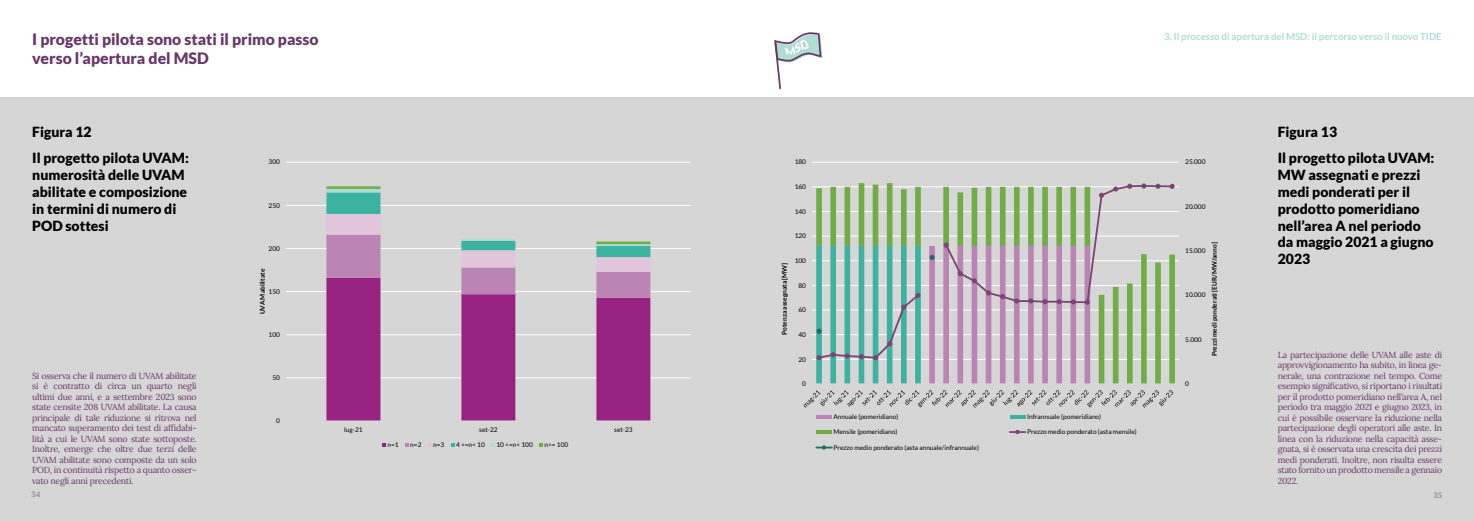
<style>
.page{position:relative;width:1474px;height:521px;background:#fff}
.page>*{position:absolute;margin:0;border:0;box-sizing:border-box;transform-origin:0 0}
.t1{font:900 15.75px/18.9px "Lato";color:#683868}
.t2{font:900 14px/16.8px "Lato";color:#000}
.t3{font:700 9.62px "Lato";color:#afddd4}
.t4{font:8.75px/10.5px "Lora";letter-spacing:-.03em;color:#683868;text-align:justify}
.t5{font:700 7.88px "Lora";color:#919396}
.t6{font:6.56px "Lato";color:#000}
.t7{font:700 6.56px "Lato";color:#000}
</style>
<div class="page">
<div style="left:0;top:97px;width:1473px;height:424px;background:#d6d6d6"></div>
<hr style="left:286px;top:378px;width:405px;height:1px;background:#fff">
<hr style="left:286px;top:334px;width:405px;height:1px;background:#fff">
<hr style="left:286px;top:291px;width:405px;height:1px;background:#fff">
<hr style="left:286px;top:248px;width:405px;height:1px;background:#fff">
<hr style="left:286px;top:205px;width:405px;height:1px;background:#fff">
<hr style="left:286px;top:162px;width:405px;height:1px;background:#fff">
<svg style="left:326px;top:298px;width:324px;height:123px;background:#b87ead"></svg>
<svg style="left:326px;top:186px;width:324px;height:112px;background:#c7c1cb"></svg>
<hr style="left:286px;top:421px;width:405px;height:1px;background:#d9d9d9">
<svg style="left:382px;top:443px;width:4px;height:3px"></svg>
<svg style="left:405px;top:443px;width:4px;height:3px"></svg>
<svg style="left:491px;top:443px;width:4px;height:3px"></svg>
<svg style="left:539px;top:443px;width:4px;height:3px"></svg>
<hr style="left:812px;top:359px;width:367px;height:1px;background:#fff">
<hr style="left:812px;top:334px;width:367px;height:1px;background:#fff">
<hr style="left:812px;top:310px;width:367px;height:1px;background:#fff">
<hr style="left:812px;top:285px;width:367px;height:1px;background:#fff">
<hr style="left:812px;top:260px;width:367px;height:1px;background:#fff">
<hr style="left:812px;top:236px;width:367px;height:1px;background:#fff">
<hr style="left:812px;top:211px;width:367px;height:1px;background:#fff">
<hr style="left:812px;top:186px;width:367px;height:1px;background:#fff">
<hr style="left:812px;top:162px;width:367px;height:1px;background:#fff">
<svg style="left:816px;top:183px;width:358px;height:201px;background:#b5c8a9"></svg>
<hr style="left:812px;top:384px;width:367px;height:1px;background:#d9d9d9">
<svg style="left:817px;top:184px;width:357px;height:176px;background:#b9caae"></svg>
<svg style="left:1099px;top:193px;width:4px;height:5px"></svg>
<svg style="left:1113px;top:187px;width:4px;height:4px"></svg>
<svg style="left:1127px;top:184px;width:5px;height:5px"></svg>
<svg style="left:1141px;top:184px;width:5px;height:4px"></svg>
<svg style="left:1155px;top:184px;width:5px;height:5px"></svg>
<svg style="left:1169px;top:184px;width:5px;height:5px"></svg>
<svg style="left:816px;top:246px;width:104px;height:138px;background:#95c4be"></svg>
<svg style="left:929px;top:243px;width:161px;height:141px;background:#c9b2c6"></svg>
<svg style="left:803px;top:390px;width:370px;height:18px;background:#c0c0c0"></svg>
<hr style="left:816px;top:415px;width:16px;height:3px;background:#bc84b5">
<hr style="left:1009px;top:415px;width:16px;height:3px;background:#3cb2a1">
<hr style="left:816px;top:430px;width:16px;height:4px;background:#70ad47">
<svg style="left:1009px;top:430px;width:16px;height:4px"></svg>
<svg style="left:816px;top:445px;width:15px;height:4px"></svg>
<svg style="left:773px;top:32px;width:49px;height:67px"></svg>
<h1 class="t1" style="left:32px;top:29px;width:288px">I progetti pilota sono stati il primo passo verso l’apertura del MSD</h1>
<p class="t3" style="left:1164px;top:31px;width:279px">3. Il processo di apertura del MSD: il percorso verso il nuovo TIDE</p>
<h2 class="t2" style="left:32px;top:118px;width:158px;line-height:26.7px">Figura 12<br>Il progetto pilota UVAM:</h2>
<h2 class="t2" style="left:32px;top:166px;width:156px">numerosità delle UVAM abilitate e composizione in termini di numero di<br>POD sottesi</h2>
<p class="t4" style="left:32px;top:370px;width:166px">Si osserva che il numero di UVAM abilitate si è contratto di circa un quarto negli ultimi due anni, e a settembre 2023 sono state censite 208 UVAM abilitate. La causa principale di tale riduzione si ritrova nel mancato superamento dei test di affidabi&shy;lità a cui le UVAM sono state sottoposte.<br>Inoltre, emerge che oltre due terzi delle UVAM abilitate sono composte da un solo POD, in continuità rispetto a quanto osser&shy;vato negli anni precedenti.</p>
<p class="t6" style="left:268px;top:158px;width:13px">300</p>
<p class="t6" style="left:268px;top:201px;width:13px">250</p>
<p class="t6" style="left:268px;top:245px;width:13px">200</p>
<p class="t7" style="left:259px;top:314px;width:47px;rotate:-90deg">UVAM abilitate</p>
<p class="t6" style="left:268px;top:288px;width:13px">150</p>
<p class="t6" style="left:268px;top:331px;width:13px">100</p>
<p class="t6" style="left:272px;top:374px;width:9px">50</p>
<p class="t6" style="left:276px;top:417px;width:5px">0</p>
<p class="t6" style="left:344px;top:426px;width:20px">lug-21</p>
<p class="t6" style="left:479px;top:426px;width:20px">set-22</p>
<p class="t6" style="left:614px;top:426px;width:20px">set-23</p>
<p class="t6" style="left:387px;top:441px;width:13px">n=1</p>
<p class="t6" style="left:410px;top:441px;width:13px">n=2</p>
<p class="t6" style="left:433px;top:441px;width:13px">n=3</p>
<p class="t6" style="left:456px;top:441px;width:30px">4 &lt;=n&lt; 10</p>
<p class="t6" style="left:496px;top:441px;width:38px">10 &lt;=n&lt; 100</p>
<p class="t6" style="left:544px;top:441px;width:25px">n&gt;= 100</p>
<p class="t6" style="left:794px;top:158px;width:13px">180</p>
<p class="t6" style="left:794px;top:183px;width:13px">160</p>
<p class="t6" style="left:794px;top:208px;width:13px">140</p>
<p class="t6" style="left:794px;top:232px;width:13px">120</p>
<p class="t6" style="left:794px;top:257px;width:13px">100</p>
<p class="t7" style="left:780px;top:335px;width:74px;rotate:-90deg">Potenza assegnata [MW]</p>
<p class="t6" style="left:798px;top:282px;width:9px">80</p>
<p class="t6" style="left:798px;top:306px;width:9px">60</p>
<p class="t6" style="left:798px;top:331px;width:9px">40</p>
<p class="t6" style="left:798px;top:355px;width:9px">20</p>
<p class="t6" style="left:802px;top:380px;width:5px">0</p>
<p class="t6" style="left:833px;top:413px;width:66px">Annuale (pomeridiano)</p>
<p class="t6" style="left:1027px;top:413px;width:76px">Infrannuale (pomeridiano)</p>
<p class="t6" style="left:833px;top:428px;width:65px">Mensile (pomeridiano)</p>
<p class="t6" style="left:1027px;top:428px;width:111px">Prezzo medio ponderato (asta mensile)</p>
<p class="t6" style="left:833px;top:444px;width:147px">Prezzo medio ponderato (asta annuale/infrannuale)</p>
<p class="t6" style="left:1185px;top:158px;width:22px">25.000</p>
<p class="t6" style="left:1185px;top:203px;width:22px">20.000</p>
<p class="t7" style="left:1210px;top:356px;width:115px;rotate:-90deg">Prezzi medi ponderati [EUR/MW/anno]</p>
<p class="t6" style="left:1185px;top:247px;width:22px">15.000</p>
<p class="t6" style="left:1185px;top:291px;width:22px">10.000</p>
<p class="t6" style="left:1185px;top:336px;width:18px">5.000</p>
<p class="t6" style="left:1185px;top:380px;width:5px">0</p>
<h2 class="t2" style="left:1277px;top:118px;width:158px;line-height:26.7px">Figura 13<br>Il progetto pilota UVAM:</h2>
<h2 class="t2" style="left:1277px;top:166px;width:157px">MW assegnati e prezzi medi ponderati per il prodotto pomeridiano nell’area A nel periodo da maggio 2021 a giugno<br>2023</h2>
<p class="t4" style="left:1277px;top:349px;width:166px">La partecipazione delle UVAM alle aste di approvvigionamento ha subito, in linea ge&shy;nerale, una contrazione nel tempo. Come esempio significativo, si riportano i risultati per il prodotto pomeridiano nell’area A, nel periodo tra maggio 2021 e giugno 2023, in cui è possibile osservare la riduzione nella partecipazione degli operatori alle aste. In linea con la riduzione nella capacità asse&shy;gnata, si è osservata una crescita dei prezzi medi ponderati. Inoltre, non risulta essere stato fornito un prodotto mensile a gennaio 2022.</p>
<p class="t5" style="left:32px;top:488px;width:10px">34</p>
<p class="t5" style="left:1433px;top:489px;width:10px">35</p>
</div>
